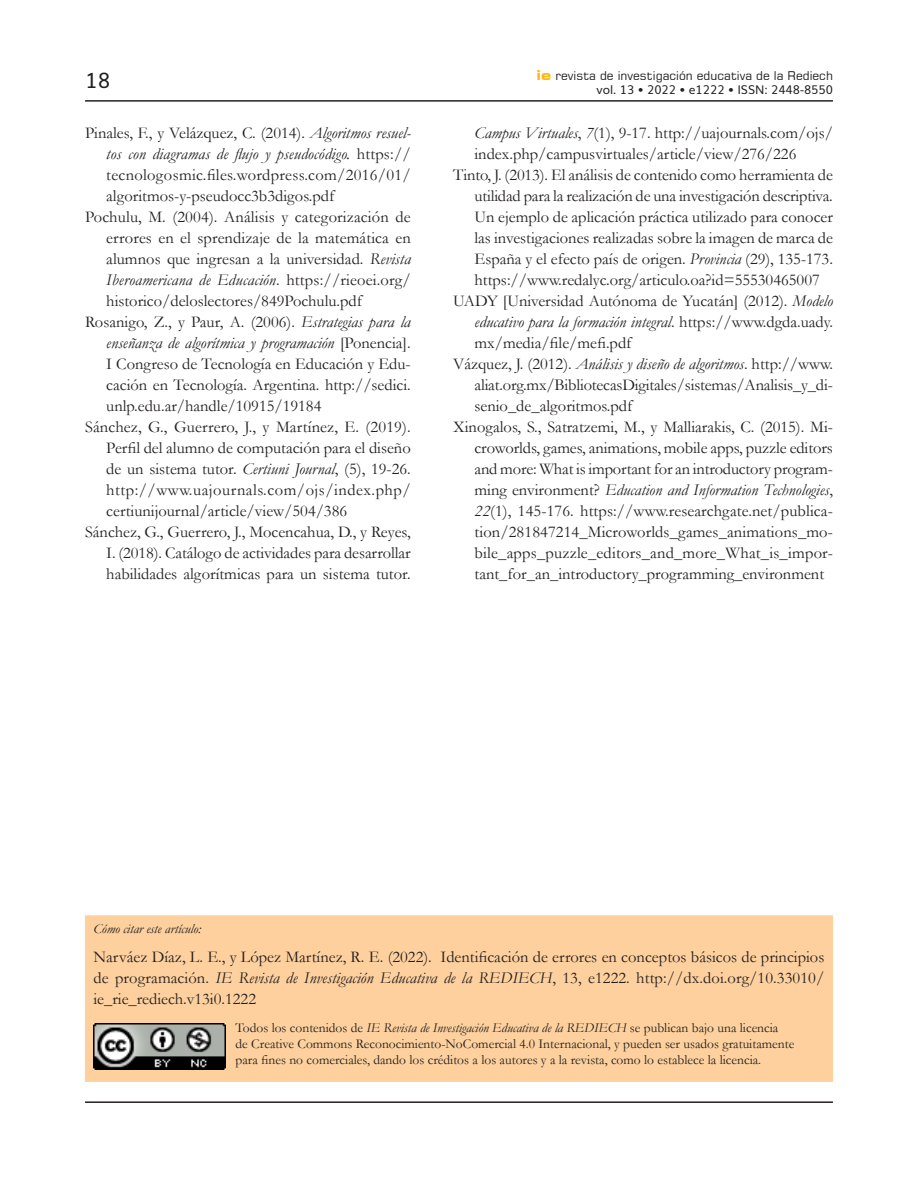
<style>
.page{position:relative;width:918px;height:1188px;background:#fff}
.page>*{position:absolute;margin:0;border:0;box-sizing:border-box;transform-origin:0 0}
.t1{font:21px "Muli";color:#231f20}
.Biblos{font:16.5px/21px "Garamond";color:#231f20;text-align:justify}
.Fechas-DOI{font:13.5px "Garamond";color:#231f20}
.Fechas-DOI-2{font:italic 13.5px "Garamond";color:#231f20}
.t2{font:12px "Square 721 BT";color:#231f20}
.t3{font:12px "Muli";color:#231f20}
.s1{font-style:italic}
.s2{font-weight:700;font-stretch:expanded;font-size:13.5px;color:#fcb814}
</style>
<div class="page">
<hr style="left:85px;top:100px;width:748px;height:2px;background:#231f20">
<hr style="left:85px;top:1101px;width:748px;height:2px;background:#231f20">
<div style="left:85px;top:915px;width:748px;height:167px;background:#fdd09e;border:1px solid #fdd09e"></div>
<img style="left:94px;top:1023px;width:132px;height:47px">
<p class="t1" style="left:85px;top:64px;width:27px">18</p>
<p class="Biblos" style="left:106px;top:122px;width:306px;text-indent:-21px">Pinales, F., y Velázquez, C. (2014). <span class="s1">Algoritmos resuel&shy;tos con diagramas de flujo y pseudocódigo.</span> https:// tecnologosmic.files.wordpress.com/2016/01/ algoritmos-y-pseudocc3b3digos.pdf</p>
<p class="Biblos" style="left:106px;top:206px;width:306px;text-indent:-21px">Pochulu, M. (2004). Análisis y categorización de errores en el sprendizaje de la matemática en alumnos que ingresan a la universidad. <span class="s1">Revista Iberoamericana de Educación</span>. https://rieoei.org/ historico/deloslectores/849Pochulu.pdf</p>
<p class="Biblos" style="left:106px;top:311px;width:306px;text-indent:-21px">Rosanigo, Z., y Paur, A. (2006). <span class="s1">Estrategias para la enseñanza de algorítmica y programación</span> [Ponencia].<br>I Congreso de Tecnología en Educación y Edu&shy;cación en Tecnología. Argentina. http://sedici. unlp.edu.ar/handle/10915/19184</p>
<p class="Biblos" style="left:106px;top:416px;width:306px;text-indent:-21px">Sánchez, G., Guerrero, J., y Martínez, E. (2019).<br>Perfil del alumno de computación para el diseño de un sistema tutor. <span class="s1">Certiuni Journal</span>, (5), 19-26. http://www.uajournals.com/ojs/index.php/ certiunijournal/article/view/504/386</p>
<p class="Biblos" style="left:106px;top:521px;width:306px;text-indent:-21px">Sánchez, G., Guerrero, J., Mocencahua, D., y Reyes, I. (2018). Catálogo de actividades para desarrollar habilidades algorítmicas para un sistema tutor.</p>
<p class="t2" style="left:537px;top:68px;width:298px"><span class="s2">ie</span> revista de investigación educativa de la Rediech</p>
<p class="t3" style="left:597px;top:80px;width:238px">vol. 13 • 2022 • e1222 • ISSN: 2448-8550</p>
<p class="Biblos" style="left:475px;top:122px;width:360px"><span class="s1">Campus Virtuales</span>, <span class="s1">7</span>(1), 9-17. http://uajournals.com/ojs/ index.php/campusvirtuales/article/view/276/226</p>
<p class="Biblos" style="left:475px;top:164px;width:360px;text-indent:-21px">Tinto, J. (2013). El análisis de contenido como herramienta de utilidad para la realización de una investigación descriptiva.<br>Un ejemplo de aplicación práctica utilizado para conocer las investigaciones realizadas sobre la imagen de marca de España y el efecto país de origen. <span class="s1">Provincia</span> (29), 135-173. https://www.redalyc.org/articulo.oa?id=55530465007</p>
<p class="Biblos" style="left:475px;top:290px;width:360px;text-indent:-21px">UADY [Universidad Autónoma de Yucatán] (2012). <span class="s1">Modelo educativo para la formación integral</span>. https://www.dgda.uady. mx/media/file/mefi.pdf</p>
<p class="Biblos" style="left:475px;top:353px;width:360px;text-indent:-21px">Vázquez, J. (2012). <span class="s1">Análisis y diseño de algoritmos</span>. http://www. aliat.org.mx/BibliotecasDigitales/sistemas/Analisis_y_di&shy;senio_de_algoritmos.pdf</p>
<p class="Biblos" style="left:475px;top:416px;width:360px;text-indent:-21px">Xinogalos, S., Satratzemi, M., y Malliarakis, C. (2015). Mi&shy;croworlds, games, animations, mobile apps, puzzle editors and more: What is important for an introductory program&shy;ming environment? <span class="s1">Education and Information Technologies</span>, <span class="s1">22</span>(1), 145-176. https://www.researchgate.net/publica&shy;tion/281847214_Microworlds_games_animations_mo&shy;bile_apps_puzzle_editors_and_more_What_is_impor&shy;tant_for_an_introductory_programming_environment</p>
<p class="Fechas-DOI-2" style="left:94px;top:919px;width:109px">Cómo citar este artículo:</p>
<p class="Biblos" style="left:94px;top:946px;width:732px">Narváez Díaz, L. E., y López Martínez, R. E. (2022). Identificación de errores en conceptos básicos de principios de programación. <span class="s1">IE Revista de Investigación Educativa de la REDIECH</span>, 13, e1222. http://dx.doi.org/10.33010/ ie_rie_rediech.v13i0.1222</p>
<p class="Fechas-DOI" style="left:236px;top:1019px;width:544px">Todos los contenidos de <span class="s1">IE Revista de Investigación Educativa de la REDIECH</span> se publican bajo una licencia</p>
<p class="Fechas-DOI" style="left:236px;top:1035px;width:560px">de Creative Commons Reconocimiento-NoComercial 4.0 Internacional, y pueden ser usados gratuitamente</p>
<p class="Fechas-DOI" style="left:236px;top:1051px;width:527px">para fines no comerciales, dando los créditos a los autores y a la revista, como lo establece la licencia.</p>
</div>
